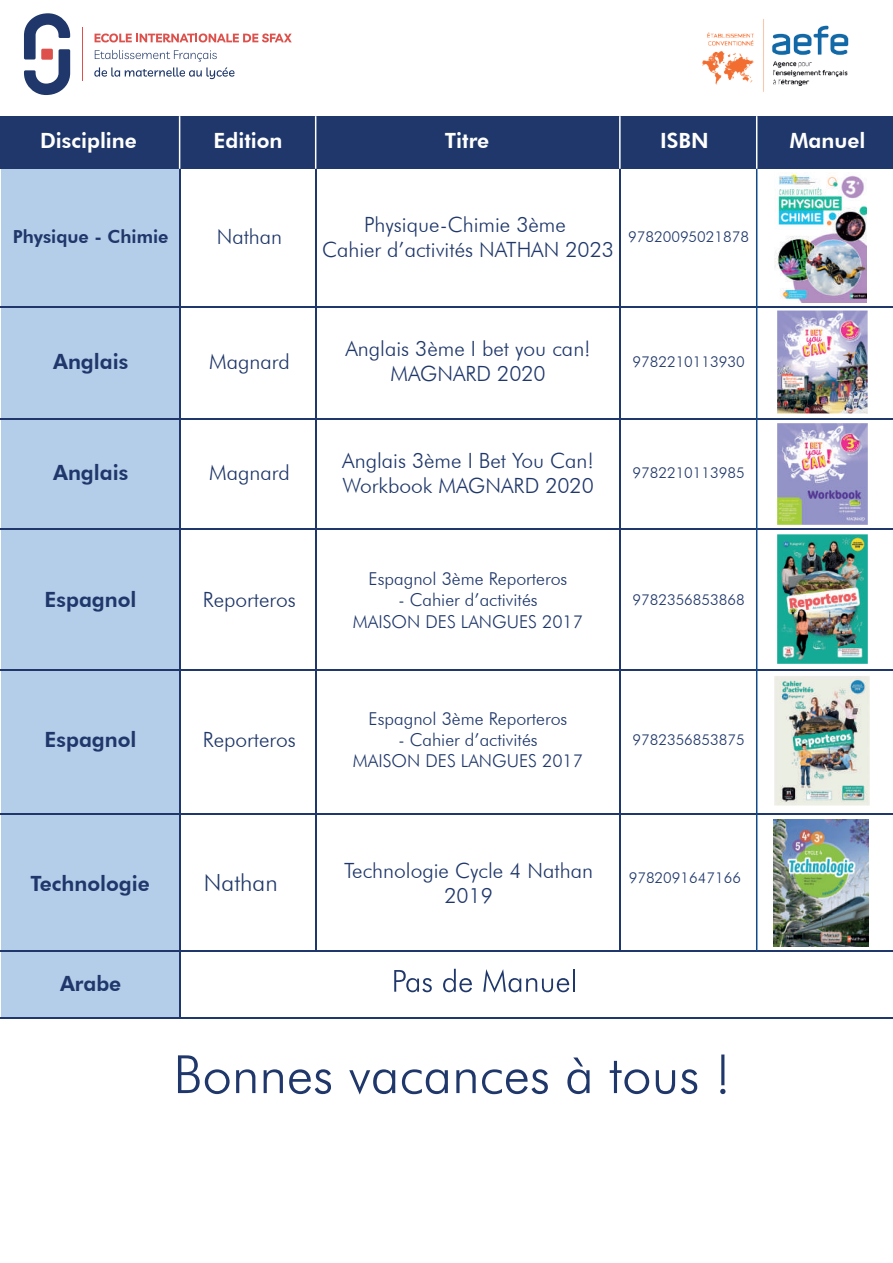
<style>
.page{position:relative;width:893px;height:1263px;background:#fff}
.page>*{position:absolute;margin:0;border:0;box-sizing:border-box;transform-origin:0 0}
.t1{font:300 52.8px "Futura BT";color:#1f376a}
.t2{font:300 23.7px "Futura BT";color:#1f376a}
.t3{font:300 21px/25.2px "Futura BT";color:#1f376a;text-align:center}
.t4{font:800 21px "Futura BT";color:#1f376a}
.t5{font:800 21px "Futura BT";color:#fff}
.t6{font:800 18px "Futura BT";color:#1f376a}
.t7{font:300 17.85px/21.3px "Futura BT";color:#1f376a;text-align:center}
.t8{font:300 15px "Futura BT";color:#1f376a}
</style>
<div class="page">
<div style="left:1px;top:158px;width:179px;height:860px;background:#b4cde9"></div>
<div style="left:0;top:116px;width:893px;height:53px;background:#1f376a"></div>
<hr style="left:179px;top:169px;width:1px;height:849px;background:#1f376a">
<hr style="left:315px;top:169px;width:1px;height:782px;background:#1f376a">
<hr style="left:0;top:306px;width:893px;height:1px;background:#1f376a">
<hr style="left:0;top:418px;width:893px;height:1px;background:#1f376a">
<hr style="left:0;top:528px;width:893px;height:1px;background:#1f376a">
<hr style="left:0;top:669px;width:893px;height:1px;background:#1f376a">
<hr style="left:0;top:814px;width:893px;height:1px;background:#1f376a">
<hr style="left:0;top:950px;width:893px;height:2px;background:#1f376a">
<hr style="left:0;top:1018px;width:893px;height:1px;background:#1f376a">
<hr style="left:619px;top:169px;width:2px;height:782px;background:#1f376a">
<hr style="left:756px;top:169px;width:1px;height:782px;background:#114a8b">
<hr style="left:179px;top:116px;width:1px;height:53px;background:#fff">
<hr style="left:315px;top:116px;width:1px;height:53px;background:#fff">
<hr style="left:619px;top:116px;width:2px;height:53px;background:#fff">
<hr style="left:756px;top:116px;width:1px;height:53px;background:#fff">
<img style="left:775px;top:676px;width:95px;height:130px">
<img style="left:777px;top:534px;width:91px;height:130px">
<img style="left:778px;top:423px;width:89px;height:101px">
<img style="left:778px;top:310px;width:89px;height:104px">
<svg style="left:394px;top:970px;width:38px;height:22px"></svg>
<svg style="left:443px;top:969px;width:29px;height:23px"></svg>
<svg style="left:483px;top:969px;width:86px;height:23px"></svg>
<hr style="left:573px;top:969px;width:2px;height:23px;background:#1f376a">
<img style="left:773px;top:819px;width:95px;height:127px">
<img style="left:702px;top:18px;width:147px;height:74px">
<svg style="left:95px;top:34px;width:197px;height:8px"></svg>
<svg style="left:94px;top:50px;width:141px;height:29px"></svg>
<svg style="left:24px;top:13px;width:46px;height:82px"></svg>
<hr style="left:82px;top:27px;width:1px;height:54px;background:#dd504b">
<img style="left:774px;top:174px;width:92px;height:129px">
<p class="t5" style="left:40px;top:128px;width:98px">Discipline</p>
<p class="t5" style="left:213px;top:128px;width:71px">Edition</p>
<p class="t5" style="left:445px;top:128px;width:46px">Titre</p>
<p class="t5" style="left:660px;top:128px;width:50px">ISBN</p>
<p class="t5" style="left:790px;top:128px;width:77px">Manuel</p>
<p class="t3" style="left:322px;top:211px;width:293px">Physique-Chimie 3ème<br>Cahier d’activités NATHAN 2023</p>
<p class="t3" style="left:217px;top:224px;width:67px">Nathan</p>
<p class="t6" style="left:13px;top:226px;width:157px">Physique - Chimie</p>
<p class="t8" style="left:628px;top:228px;width:122px">97820095021878</p>
<p class="t4" style="left:53px;top:348px;width:77px">Anglais</p>
<p class="t3" style="left:209px;top:348px;width:82px">Magnard</p>
<p class="t3" style="left:345px;top:336px;width:247px">Anglais 3ème I bet you can!<br>MAGNARD 2020</p>
<p class="t8" style="left:632px;top:352px;width:114px">9782210113930</p>
<p class="t3" style="left:342px;top:447px;width:253px;text-align:left">Anglais 3ème I Bet You Can!<br>Workbook MAGNARD 2020</p>
<p class="t4" style="left:53px;top:460px;width:77px">Anglais</p>
<p class="t3" style="left:209px;top:460px;width:82px">Magnard</p>
<p class="t8" style="left:632px;top:464px;width:114px">9782210113985</p>
<p class="t7" style="left:369px;top:568px;width:200px">Espagnol 3ème Reporteros</p>
<p class="t7" style="left:353px;top:589px;width:232px">- Cahier d’activités<br>MAISON DES LANGUES 2017</p>
<p class="t4" style="left:45px;top:587px;width:94px">Espagnol</p>
<p class="t3" style="left:203px;top:587px;width:94px">Reporteros</p>
<p class="t8" style="left:632px;top:591px;width:114px">9782356853868</p>
<p class="t7" style="left:369px;top:707px;width:200px">Espagnol 3ème Reporteros</p>
<p class="t7" style="left:353px;top:729px;width:232px">- Cahier d’activités<br>MAISON DES LANGUES 2017</p>
<p class="t4" style="left:45px;top:727px;width:94px">Espagnol</p>
<p class="t3" style="left:203px;top:727px;width:94px">Reporteros</p>
<p class="t8" style="left:632px;top:731px;width:114px">9782356853875</p>
<p class="t4" style="left:30px;top:870px;width:121px">Technologie</p>
<p class="t2" style="left:204px;top:868px;width:75px">Nathan</p>
<p class="t3" style="left:344px;top:858px;width:250px">Technologie Cycle 4 Nathan<br>2019</p>
<p class="t8" style="left:629px;top:868px;width:114px">9782091647166</p>
<p class="t4" style="left:60px;top:970px;width:63px">Arabe</p>
<h1 class="t1" style="left:173px;top:1042px;width:559px">Bonnes vacances à tous !</h1>
</div>
